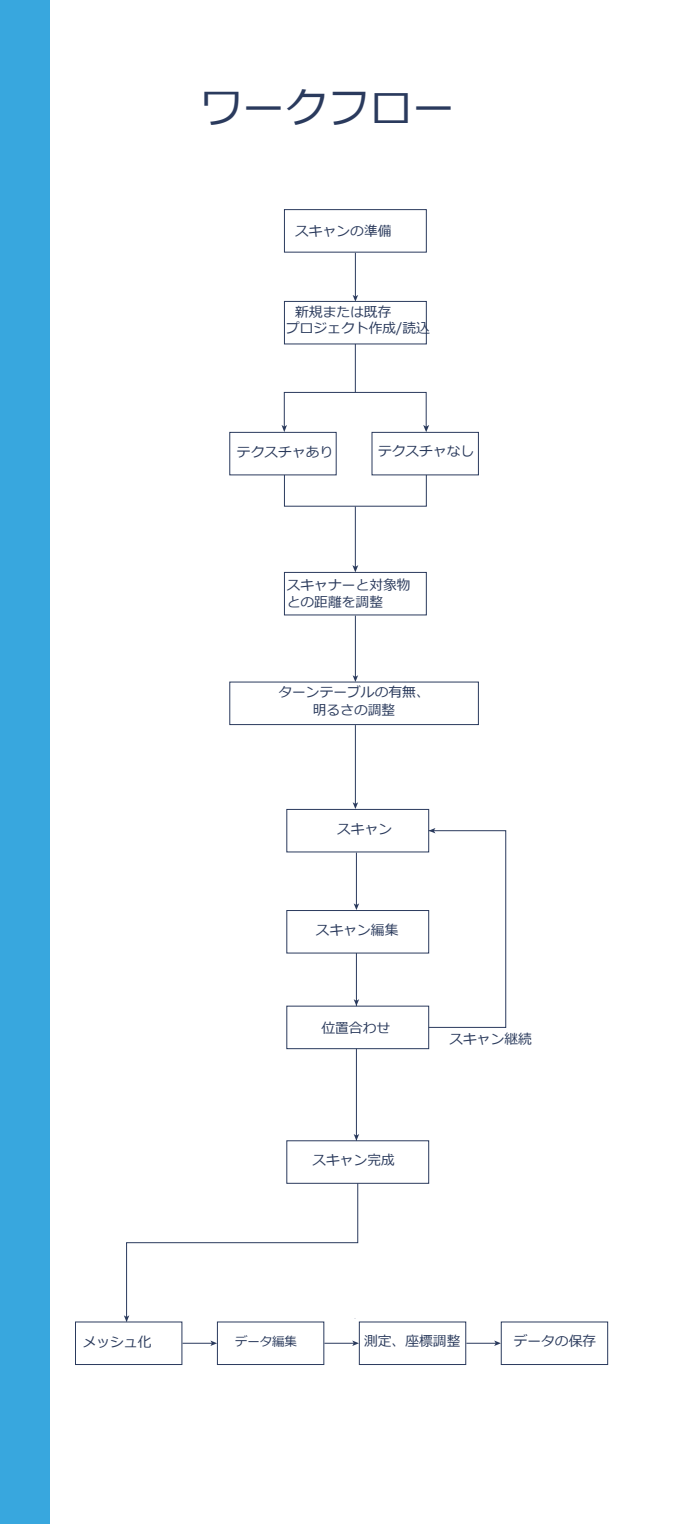
<style>
.page{position:relative;width:674px;height:1524px;background:#fff}
.page>*{position:absolute;margin:0;border:0;box-sizing:border-box;transform-origin:0 0}
.t1{font:42.5px "Meiryo";color:#2a3a5d}
.t2{font:13.75px/16.2px "Meiryo";color:#29395b}
.t3{font:12.5px "Meiryo";letter-spacing:-.02em;color:#29395b}
</style>
<div class="page">
<div style="left:0;top:0;width:50px;height:1524px;background:#38a7de"></div>
<div style="left:284px;top:209px;width:142px;height:43px;border:1px solid #2a3a5d"></div>
<div style="left:75px;top:1321px;width:107px;height:44px;border:1px solid #2a3a5d"></div>
<div style="left:217px;top:1321px;width:107px;height:44px;border:1px solid #2a3a5d"></div>
<div style="left:359px;top:1321px;width:107px;height:44px;border:1px solid #2a3a5d"></div>
<div style="left:500px;top:1321px;width:107px;height:44px;border:1px solid #2a3a5d"></div>
<div style="left:284px;top:301px;width:142px;height:43px;border:1px solid #2a3a5d"></div>
<svg style="left:281px;top:425px;width:6px;height:7px"></svg>
<svg style="left:423px;top:425px;width:6px;height:7px"></svg>
<div style="left:284px;top:392px;width:142px;height:37px;border:1px solid #2a3a5d"></div>
<hr style="left:355px;top:344px;width:1px;height:48px;background:#2a3a5d">
<hr style="left:355px;top:506px;width:1px;height:61px;background:#2a3a5d">
<div style="left:284px;top:572px;width:142px;height:43px;border:1px solid #2a3a5d"></div>
<div style="left:229px;top:682px;width:249px;height:43px;border:1px solid #2a3a5d"></div>
<div style="left:229px;top:432px;width:107px;height:43px;border:1px solid #2a3a5d"></div>
<div style="left:371px;top:432px;width:107px;height:43px;border:1px solid #2a3a5d"></div>
<svg style="left:352px;top:565px;width:6px;height:7px"></svg>
<div style="left:286px;top:809px;width:143px;height:43px;border:1px solid #2a3a5d"></div>
<div style="left:286px;top:910px;width:143px;height:43px;border:1px solid #2a3a5d"></div>
<div style="left:286px;top:1140px;width:143px;height:43px;background:#fff;border:1px solid #2a3a5d"></div>
<svg style="left:353px;top:903px;width:6px;height:7px"></svg>
<hr style="left:356px;top:852px;width:1px;height:53px;background:#2a3a5d">
<svg style="left:353px;top:1134px;width:6px;height:6px"></svg>
<hr style="left:356px;top:953px;width:1px;height:187px;background:#2a3a5d">
<svg style="left:352px;top:295px;width:6px;height:7px"></svg>
<hr style="left:355px;top:253px;width:1px;height:44px;background:#2a3a5d">
<svg style="left:352px;top:675px;width:6px;height:7px"></svg>
<hr style="left:355px;top:615px;width:1px;height:62px;background:#2a3a5d">
<svg style="left:352px;top:802px;width:6px;height:7px"></svg>
<hr style="left:355px;top:725px;width:1px;height:79px;background:#2a3a5d">
<svg style="left:210px;top:1340px;width:7px;height:6px"></svg>
<hr style="left:182px;top:1343px;width:30px;height:1px;background:#2a3a5d">
<svg style="left:352px;top:1340px;width:7px;height:6px"></svg>
<hr style="left:324px;top:1343px;width:30px;height:1px;background:#2a3a5d">
<svg style="left:466px;top:1340px;width:34px;height:6px"></svg>
<div style="left:286px;top:1006px;width:143px;height:43px;background:#fff;border:1px solid #2a3a5d"></div>
<svg style="left:353px;top:999px;width:6px;height:7px"></svg>
<svg style="left:428px;top:828px;width:7px;height:5px"></svg>
<svg style="left:124px;top:1180px;width:234px;height:142px"></svg>
<div style="left:428px;top:830px;width:78px;height:198px;border:1px solid #2a3a5d"></div>
<h1 class="t1" style="left:200px;top:78px;width:256px">ワークフロー</h1>
<p class="t2" style="left:295px;top:223px;width:98px">スキャンの準備</p>
<p class="t2" style="left:286px;top:305px;width:145px;text-indent:9px">新規または既存<br>プロジェクト作成/読込</p>
<p class="t2" style="left:237px;top:445px;width:98px">テクスチャあり</p>
<p class="t2" style="left:378px;top:444px;width:98px">テクスチャなし</p>
<p class="t2" style="left:286px;top:578px;width:125px">スキャナーと対象物との距離を調整</p>
<p class="t2" style="left:278px;top:684px;width:153px;line-height:17.5px;text-align:center">ターンテーブルの有無、明るさの調整</p>
<p class="t2" style="left:337px;top:821px;width:56px">スキャン</p>
<p class="t2" style="left:316px;top:923px;width:84px">スキャン編集</p>
<p class="t2" style="left:321px;top:1020px;width:70px">位置合わせ</p>
<p class="t2" style="left:312px;top:1152px;width:84px">スキャン完成</p>
<p class="t2" style="left:449px;top:1032px;width:84px">スキャン継続</p>
<p class="t2" style="left:83px;top:1334px;width:70px">メッシュ化</p>
<p class="t3" style="left:235px;top:1333px;width:63px">データ編集</p>
<p class="t2" style="left:364px;top:1333px;width:98px">測定、座標調整</p>
<p class="t2" style="left:513px;top:1334px;width:84px">データの保存</p>
</div>
